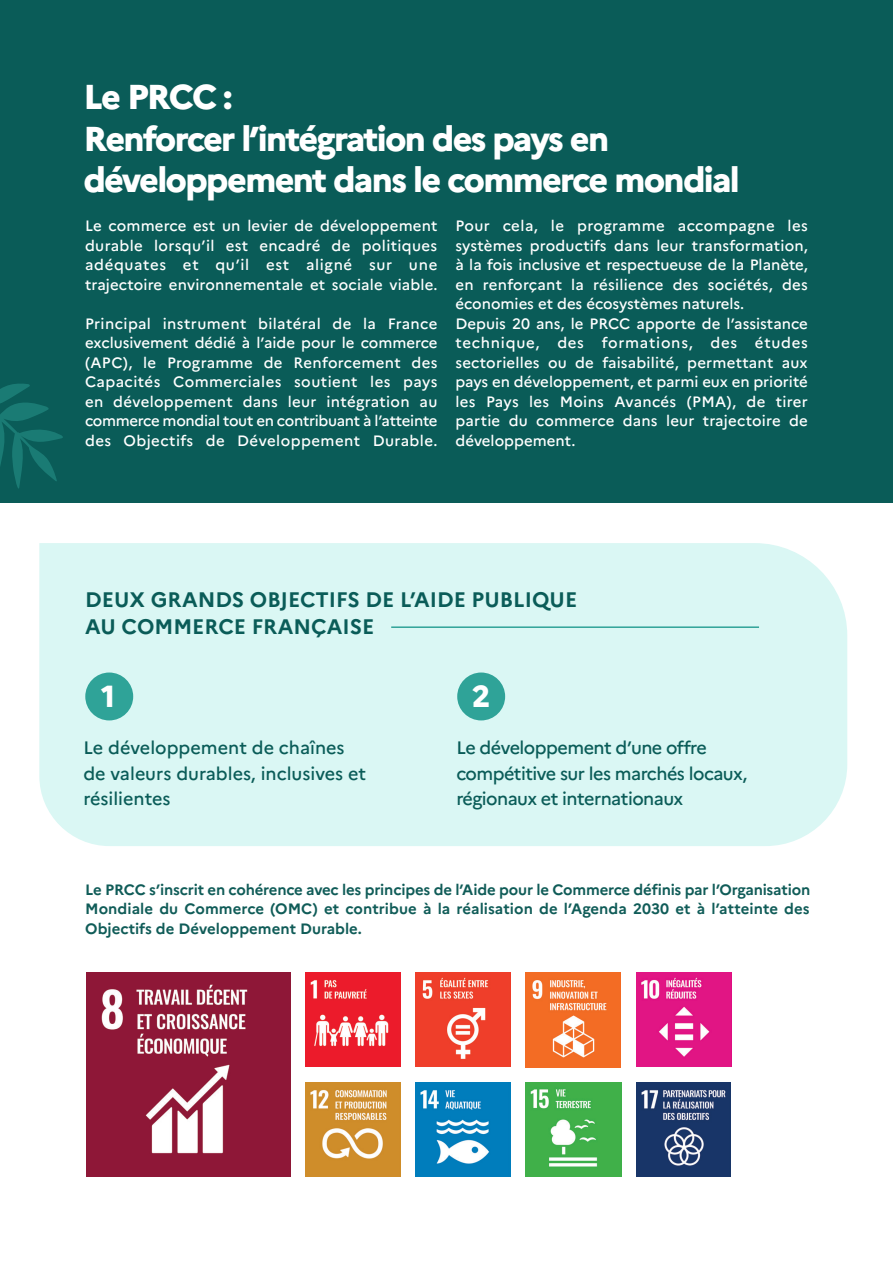
<style>
.page{position:relative;width:893px;height:1263px;background:#fff}
.page>*{position:absolute;margin:0;border:0;box-sizing:border-box;transform-origin:0 0}
.t1{font:800 34.5px "Marianne";letter-spacing:-.05em;color:#fff}
.t2{font:800 30.45px "Marianne";color:#fff}
.t3{font:700 21px "Marianne";color:#0a5c58}
.t4{font:500 18px/25.5px "Marianne";letter-spacing:-.03em;color:#0a5c58}
.t5{font:500 18px/25.5px "Marianne";color:#0a5c58}
.t6{font:500 15px/19.5px "Marianne";letter-spacing:.01em;color:#fff;text-align:justify}
.t7{font:700 15px/19.5px "Marianne";color:#105c58;text-align:justify}
</style>
<div class="page">
<div style="left:39px;top:543px;width:808px;height:303px;background:#daf7f4"></div>
<div style="left:457px;top:672px;width:48px;height:48px;background:#2fa398;border-radius:50%"></div>
<div style="left:85px;top:672px;width:48px;height:48px;background:#2fa398;border-radius:50%"></div>
<div style="left:0;top:0;width:893px;height:502px;background:#0a5c58"></div>
<svg style="left:0;top:383px;width:63px;height:106px"></svg>
<img style="left:86px;top:972px;width:205px;height:204px">
<img style="left:306px;top:972px;width:94px;height:95px">
<img style="left:415px;top:972px;width:95px;height:95px">
<img style="left:525px;top:972px;width:95px;height:95px">
<img style="left:636px;top:972px;width:95px;height:95px">
<img style="left:306px;top:1082px;width:94px;height:94px">
<img style="left:416px;top:1082px;width:94px;height:94px">
<img style="left:525px;top:1082px;width:96px;height:94px">
<img style="left:636px;top:1082px;width:95px;height:94px">
<hr style="left:391px;top:626px;width:368px;height:2px;background:#2fa398">
<p class="t1" style="left:83px;top:70px;width:150px">Le PRCC :</p>
<p class="t1" style="left:83px;top:112px;width:527px">Renforcer l’intégration des pays en</p>
<p class="t1" style="left:83px;top:153px;width:658px">développement dans le commerce mondial</p>
<p class="t6" style="left:85px;top:215px;width:354px">Le commerce est un levier de développement durable lorsqu’il est encadré de politiques adéquates et qu’il est aligné sur une trajectoire environnementale et sociale viable.</p>
<p class="t6" style="left:85px;top:313px;width:354px">Principal instrument bilatéral de la France exclusivement dédié à l’aide pour le commerce (APC), le Programme de Renforcement des Capacités Commerciales soutient les pays en développement dans leur intégration au commerce mondial tout en contribuant à l’atteinte des Objectifs de Développement Durable.</p>
<p class="t6" style="left:455px;top:215px;width:354px">Pour cela, le programme accompagne les systèmes productifs dans leur transformation, à la fois inclusive et respectueuse de la Planète, en renforçant la résilience des sociétés, des économies et des écosystèmes naturels.</p>
<p class="t6" style="left:455px;top:313px;width:354px">Depuis 20 ans, le PRCC apporte de l’assistance technique, des formations, des études sectorielles ou de faisabilité, permettant aux pays en développement, et parmi eux en priorité les Pays les Moins Avancés (PMA), de tirer partie du commerce dans leur trajectoire de développement.</p>
<p class="t3" style="left:85px;top:583px;width:493px">DEUX GRANDS OBJECTIFS DE L’AIDE PUBLIQUE</p>
<p class="t3" style="left:85px;top:610px;width:290px">AU COMMERCE FRANÇAISE</p>
<p class="t2" style="left:101px;top:672px;width:16px">1</p>
<p class="t5" style="left:83px;top:733px;width:284px">Le développement de chaînes de valeurs durables, inclusives et résilientes</p>
<p class="t2" style="left:472px;top:673px;width:20px">2</p>
<p class="t4" style="left:456px;top:734px;width:292px">Le développement d’une offre compétitive sur les marchés locaux, régionaux et internationaux</p>
<p class="t7" style="left:85px;top:878px;width:726px">Le PRCC s’inscrit en cohérence avec les principes de l’Aide pour le Commerce définis par l’Organisation Mondiale du Commerce (OMC) et contribue à la réalisation de l’Agenda 2030 et à l’atteinte des Objectifs de Développement Durable.</p>
</div>
